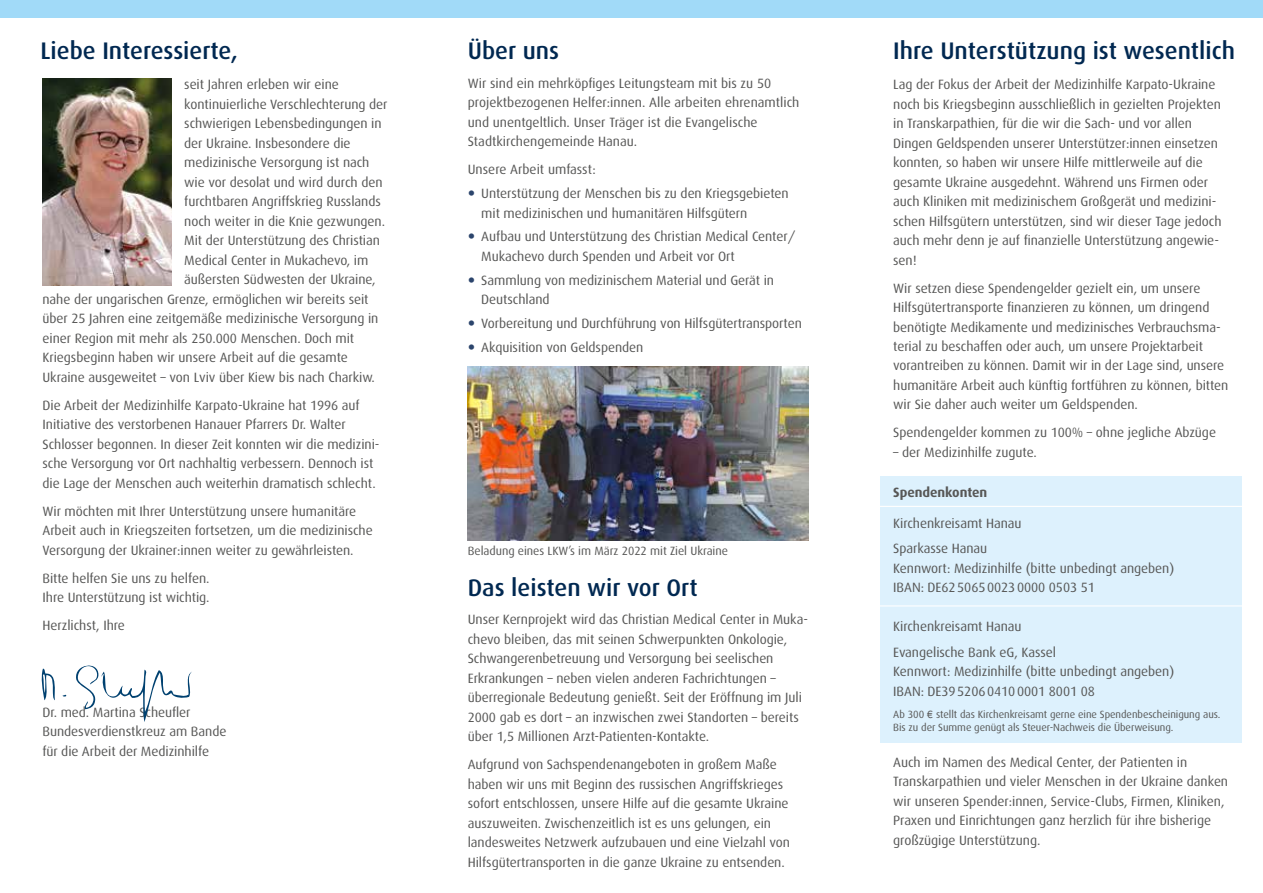
<style>
.page{position:relative;width:1263px;height:893px;background:#fff}
.page>*{position:absolute;margin:0;border:0;box-sizing:border-box;transform-origin:0 0}
.t1{font:500 24px "Dax";color:#002851}
.t2{font:13.5px/19.5px "Dax";letter-spacing:-.005em;color:#575756}
.t3{font:13.5px/19.5px "Dax Pro";letter-spacing:-.005em;color:#575756}
.t4{font:700 13.5px "Dax";letter-spacing:-.005em;color:#575756}
.t5{font:12px "Dax";letter-spacing:-.005em;color:#575756}
.t6{font:10.5px/13.5px "Dax";letter-spacing:-.005em;color:#575756}
.s1{font-family:"Andale Mono"}
</style>
<div class="page">
<div style="left:881px;top:476px;width:361px;height:266px;background:#ddf1fd"></div>
<hr style="left:857px;top:506px;width:406px;height:1px;background:#fff">
<hr style="left:871px;top:605px;width:392px;height:1px;background:#fff">
<img style="left:42px;top:79px;width:129px;height:206px">
<svg style="left:42px;top:669px;width:25px;height:31px"></svg>
<svg style="left:76px;top:665px;width:116px;height:57px"></svg>
<div style="left:0;top:0;width:1263px;height:17px;background:#a1daf8"></div>
<img style="left:468px;top:366px;width:340px;height:174px">
<h1 class="t1" style="left:40px;top:37px;width:199px">Liebe Interessierte,</h1>
<h1 class="t1" style="left:468px;top:37px;width:93px">Über uns</h1>
<p class="t2" style="left:184px;top:75px;width:156px">seit Jahren erleben wir eine</p>
<p class="t2" style="left:184px;top:95px;width:205px">kontinuierliche Verschlechterung der</p>
<p class="t2" style="left:184px;top:114px;width:199px">schwierigen Lebensbedingungen in</p>
<p class="t2" style="left:184px;top:134px;width:168px">der Ukraine. Insbesondere die</p>
<p class="t2" style="left:184px;top:153px;width:187px">medizinische Versorgung ist nach</p>
<p class="t2" style="left:184px;top:172px;width:200px">wie vor desolat und wird durch den</p>
<p class="t2" style="left:184px;top:192px;width:198px">furchtbaren Angriffskrieg Russlands</p>
<p class="t2" style="left:184px;top:211px;width:202px">noch weiter in die Knie gezwungen.</p>
<p class="t2" style="left:184px;top:231px;width:197px">Mit der Unterstützung des Christian</p>
<p class="t2" style="left:184px;top:250px;width:186px">Medical Center in Mukachevo, im</p>
<p class="t2" style="left:184px;top:270px;width:193px">äußersten Südwesten der Ukraine,</p>
<p class="t2" style="left:43px;top:289px;width:328px">nahe der ungarischen Grenze, ermöglichen wir bereits seit</p>
<p class="t2" style="left:43px;top:309px;width:337px">über 25 Jahren eine zeitgemäße medizinische Versorgung in</p>
<p class="t2" style="left:43px;top:328px;width:313px">einer Region mit mehr als 250.000 Menschen. Doch mit</p>
<p class="t2" style="left:43px;top:348px;width:307px">Kriegsbeginn haben wir unsere Arbeit auf die gesamte</p>
<p class="t2" style="left:43px;top:367px;width:334px">Ukraine ausgeweitet – von Lviv über Kiew bis nach Charkiw.</p>
<p class="t2" style="left:43px;top:395px;width:338px">Die Arbeit der Medizinhilfe Karpato-Ukraine hat 1996 auf Initiative des verstorbenen Hanauer Pfarrers Dr. Walter Schlosser begonnen. In dieser Zeit konnten wir die medizini&shy;sche Versorgung vor Ort nachhaltig verbessern. Dennoch ist die Lage der Menschen auch weiterhin dramatisch schlecht.</p>
<p class="t2" style="left:43px;top:501px;width:332px">Wir möchten mit Ihrer Unterstützung unsere humanitäre<br>Arbeit auch in Kriegszeiten fortsetzen, um die medizinische<br>Versorgung der Ukrainer:innen weiter zu gewährleisten.</p>
<p class="t2" style="left:43px;top:568px;width:169px">Bitte helfen Sie uns zu helfen.<br>Ihre Unterstützung ist wichtig.</p>
<p class="t2" style="left:43px;top:616px;width:84px">Herzlichst, Ihre</p>
<p class="t2" style="left:43px;top:702px;width:150px">Dr. med. Martina Scheufler</p>
<p class="t3" style="left:43px;top:722px;width:185px">Bundesverdienstkreuz am Bande für die Arbeit der Medizinhilfe</p>
<p class="t2" style="left:468px;top:74px;width:333px">Wir sind ein mehrköpfiges Leitungsteam mit bis zu 50 projektbezogenen Helfer:innen. Alle arbeiten ehrenamtlich und unentgeltlich. Unser Träger ist die Evangelische Stadtkirchengemeinde Hanau.</p>
<p class="t2" style="left:481px;top:158px;width:309px;line-height:23.7px;text-indent:-14px">Unsere Arbeit umfasst:<br>Unterstützung der Menschen bis zu den Kriegsgebieten</p>
<p class="t2" style="left:481px;top:201px;width:315px;line-height:23.7px">mit medizinischen und humanitären Hilfsgütern<br>Aufbau und Unterstützung des Christian Medical Center/</p>
<p class="t2" style="left:481px;top:244px;width:294px;line-height:23.7px">Mukachevo durch Spenden und Arbeit vor Ort<br>Sammlung von medizinischem Material und Gerät in</p>
<p class="t2" style="left:481px;top:288px;width:322px;line-height:23.7px">Deutschland<br>Vorbereitung und Durchführung von Hilfsgütertransporten<br>Akquisition von Geldspenden</p>
<p class="t5" style="left:468px;top:545px;width:262px">Beladung eines LKW’s im März 2022 mit Ziel Ukraine</p>
<h1 class="t1" style="left:468px;top:574px;width:231px">Das leisten wir vor Ort</h1>
<p class="t2" style="left:468px;top:610px;width:342px">Unser Kernprojekt wird das Christian Medical Center in Muka&shy;chevo bleiben, das mit seinen Schwerpunkten Onkologie, Schwangerenbetreuung und Versorgung bei seelischen Erkrankungen – neben vielen anderen Fachrichtungen – überregionale Bedeutung genießt. Seit der Eröffnung im Juli 2000 gab es dort – an inzwischen zwei Standorten – bereits über 1,5 Millionen Arzt-Patienten-Kontakte.</p>
<p class="t2" style="left:468px;top:755px;width:324px">Aufgrund von Sachspendenangeboten in großem Maße haben wir uns mit Beginn des russischen Angriffskrieges sofort entschlossen, unsere Hilfe auf die gesamte Ukraine auszuweiten. Zwischenzeitlich ist es uns gelungen, ein landesweites Netzwerk aufzubauen und eine Vielzahl von Hilfsgütertransporten in die ganze Ukraine zu entsenden.</p>
<h1 class="t1" style="left:893px;top:37px;width:343px">Ihre Unterstützung ist wesentlich</h1>
<p class="t2" style="left:893px;top:75px;width:330px">Lag der Fokus der Arbeit der Medizinhilfe Karpato-Ukraine noch bis Kriegsbeginn ausschließlich in gezielten Projekten in Transkarpathien, für die wir die Sach- und vor allen Dingen Geldspenden unserer Unterstützer:innen einsetzen konnten, so haben wir unsere Hilfe mittlerweile auf die gesamte Ukraine ausgedehnt. Während uns Firmen oder auch Kliniken mit medizinischem Großgerät und medizini&shy;schen Hilfsgütern unterstützen, sind wir dieser Tage jedoch auch mehr denn je auf finanzielle Unterstützung angewie&shy;sen!</p>
<p class="t2" style="left:893px;top:278px;width:337px">Wir setzen diese Spendengelder gezielt ein, um unsere Hilfsgütertransporte finanzieren zu können, um dringend benötigte Medikamente und medizinisches Verbrauchsma&shy;terial zu beschaffen oder auch, um unsere Projektarbeit vorantreiben zu können. Damit wir in der Lage sind, unsere humanitäre Arbeit auch künftig fortführen zu können, bitten wir Sie daher auch weiter um Geldspenden.</p>
<p class="t2" style="left:893px;top:423px;width:324px">Spendengelder kommen zu 100% – ohne jegliche Abzüge</p>
<p class="t2" style="left:893px;top:443px;width:145px">– der Medizinhilfe zugute.</p>
<p class="t4" style="left:893px;top:484px;width:95px">Spendenkonten</p>
<p class="t2" style="left:893px;top:510px;width:130px;line-height:25.5px">Kirchenkreisamt Hanau<br>Sparkasse Hanau</p>
<p class="t2" style="left:893px;top:558px;width:282px">Kennwort: Medizinhilfe (bitte unbedingt angeben)<br>IBAN: DE62506500230000 0503 51</p>
<p class="t2" style="left:893px;top:614px;width:164px;line-height:25.5px">Kirchenkreisamt Hanau<br>Evangelische Bank eG, Kassel</p>
<p class="t2" style="left:893px;top:662px;width:282px">Kennwort: Medizinhilfe (bitte unbedingt angeben)<br>IBAN: DE39520604100001 8001 08</p>
<p class="t6" style="left:893px;top:708px;width:329px">Ab 300 <span class="s1">€</span> stellt das Kirchenkreisamt gerne eine Spendenbescheinigung aus.<br>Bis zu der Summe genügt als Steuer-Nachweis die Überweisung.</p>
<p class="t2" style="left:893px;top:753px;width:336px">Auch im Namen des Medical Center, der Patienten in Transkarpathien und vieler Menschen in der Ukraine danken wir unseren Spender:innen, Service-Clubs, Firmen, Kliniken, Praxen und Einrichtungen ganz herzlich für ihre bisherige großzügige Unterstützung.</p>
</div>
